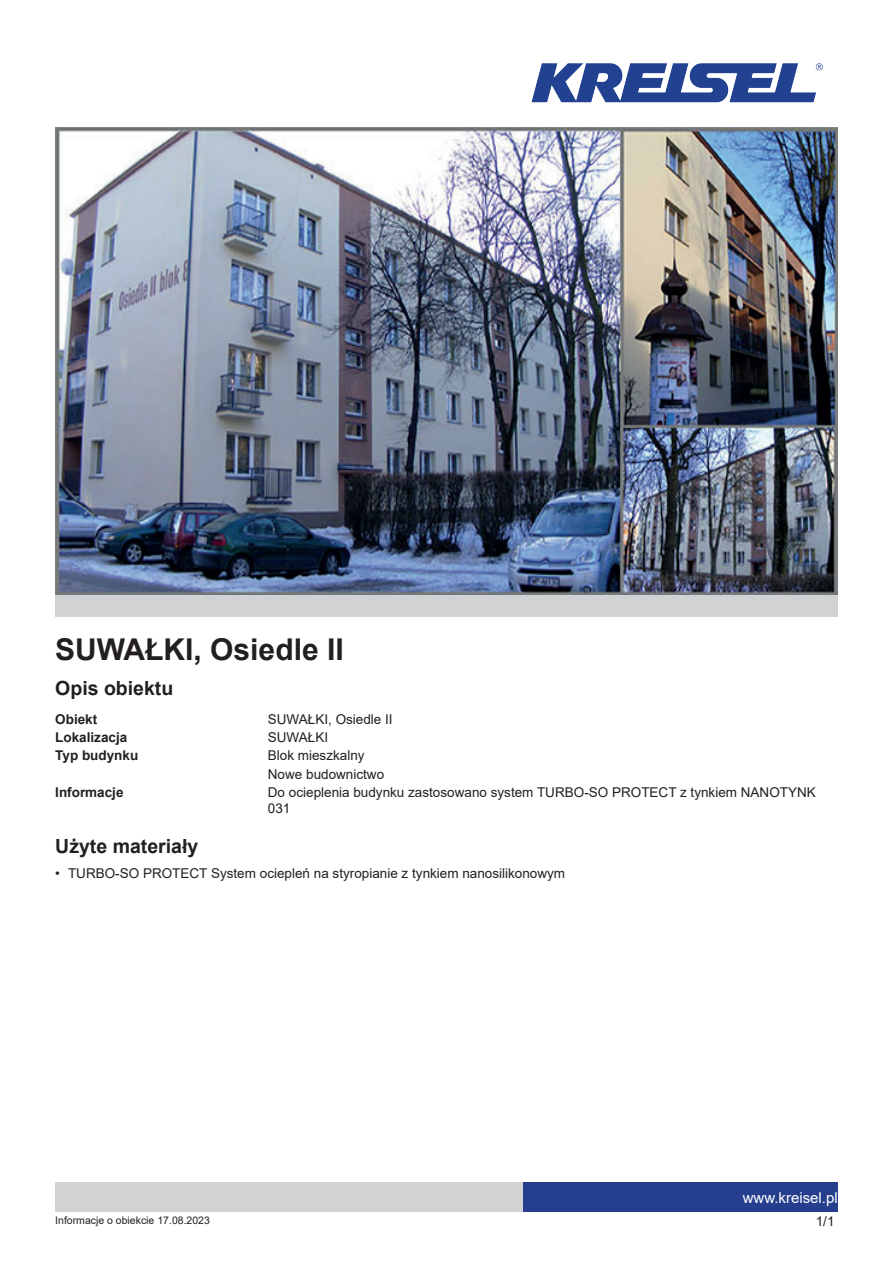
<style>
.page{position:relative;width:893px;height:1263px;background:#fff}
.page>*{position:absolute;margin:0;border:0;box-sizing:border-box;transform-origin:0 0}
.t1{font:700 30px "Arial";color:#231f20}
.t2{font:700 19.5px "Arial";color:#231f20}
.t3{font:15px "Arial";color:#fff}
.t4{font:13.5px/18.3px "Arial";color:#231f20}
.t5{font:700 13.5px "Arial";color:#231f20}
.t6{font:10.5px "Arial";color:#231f20}
</style>
<div class="page">
<div style="left:523px;top:1182px;width:315px;height:30px;background:#253f8e"></div>
<div style="left:55px;top:1182px;width:468px;height:30px;background:#d1d2d4"></div>
<img style="left:531px;top:63px;width:292px;height:40px">
<img style="left:55px;top:128px;width:783px;height:467px">
<div style="left:55px;top:595px;width:783px;height:22px;background:#d1d2d4"></div>
<h1 class="t1" style="left:55px;top:628px;width:290px">SUWAŁKI, Osiedle II</h1>
<h2 class="t2" style="left:55px;top:675px;width:120px">Opis obiektu</h2>
<p class="t5" style="left:55px;top:709px;width:44px">Obiekt</p>
<p class="t4" style="left:268px;top:710px;width:126px">SUWAŁKI, Osiedle II</p>
<p class="t5" style="left:55px;top:728px;width:74px">Lokalizacja</p>
<p class="t4" style="left:268px;top:728px;width:62px">SUWAŁKI</p>
<p class="t5" style="left:55px;top:746px;width:85px">Typ budynku</p>
<p class="t4" style="left:268px;top:746px;width:118px">Blok mieszkalny<br>Nowe budownictwo</p>
<p class="t5" style="left:55px;top:783px;width:70px">Informacje</p>
<p class="t4" style="left:268px;top:784px;width:549px;line-height:16.2px">Do ocieplenia budynku zastosowano system TURBO-SO PROTECT z tynkiem NANOTYNK<br>031</p>
<h2 class="t2" style="left:55px;top:832px;width:145px">Użyte materiały</h2>
<p class="t4" style="left:55px;top:864px;width:511px">• TURBO-SO PROTECT System ociepleń na styropianie z tynkiem nanosilikonowym</p>
<p class="t6" style="left:55px;top:1213px;width:156px">Informacje o obiekcie 17.08.2023</p>
<p class="t3" style="left:743px;top:1187px;width:97px">www.kreisel.pl</p>
<p class="t4" style="left:816px;top:1212px;width:20px">1/1</p>
</div>
